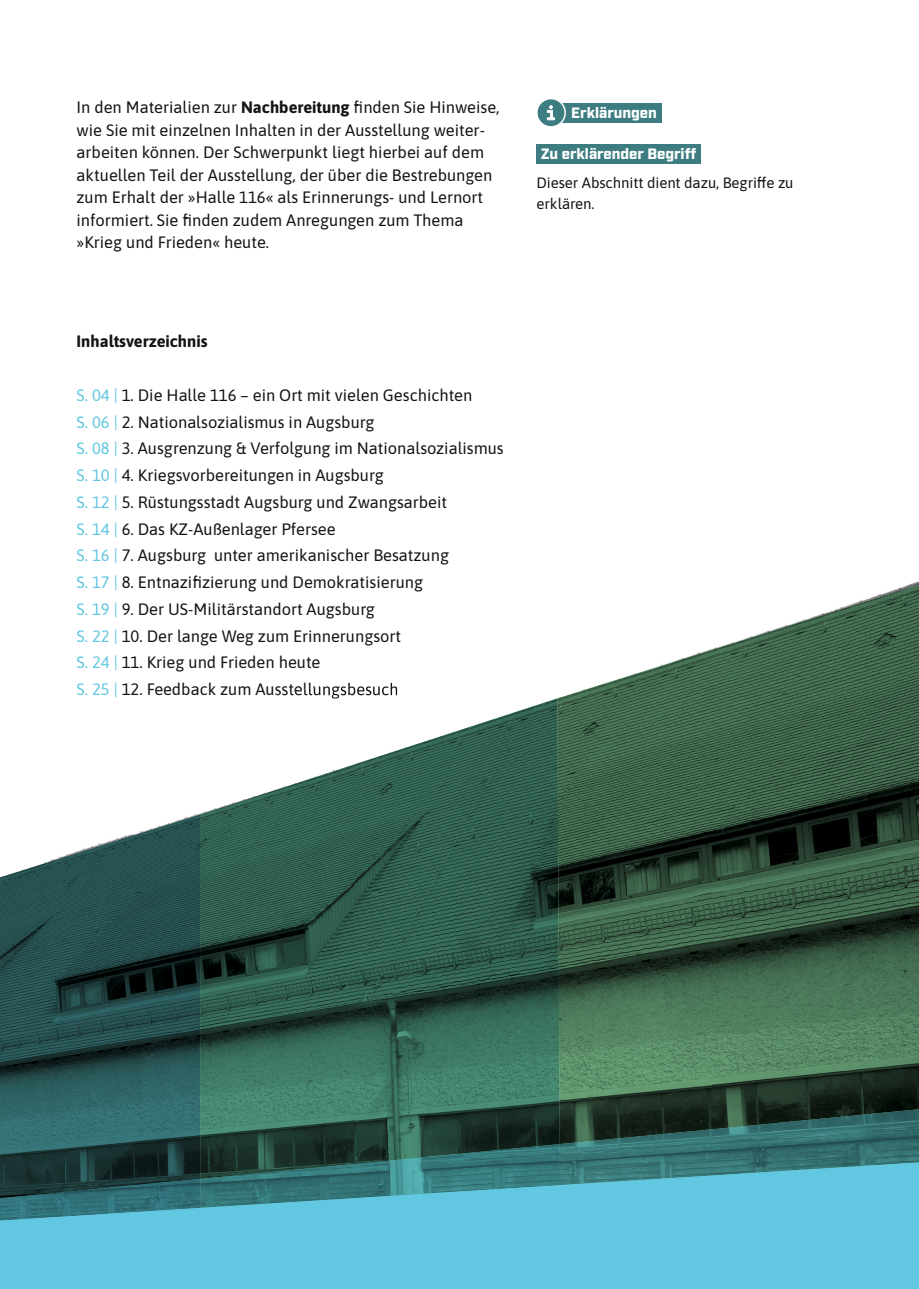
<style>
.page{position:relative;width:919px;height:1289px;background:#fff}
.page>*{position:absolute;margin:0;border:0;box-sizing:border-box;transform-origin:0 0}
.t1{font:16.5px/26.7px "Asap";color:#131413}
.t2{font:700 16.5px "Asap";color:#131413}
.t3{font:15px/21px "Asap";letter-spacing:-.005em;color:#131413}
.t4{font:900 15px "Industry";color:#fff}
.s1{font-weight:700}
.s2{color:#62c7e0}
</style>
<div class="page">
<img style="left:908px;top:581px;width:10px;height:4px">
<img style="left:272px;top:682px;width:125px;height:16px">
<img style="left:0;top:814px;width:200px;height:348px">
<img style="left:354px;top:698px;width:203px;height:445px">
<img style="left:200px;top:764px;width:154px;height:379px">
<img style="left:712px;top:585px;width:206px;height:524px">
<img style="left:557px;top:649px;width:155px;height:494px">
<img style="left:200px;top:1143px;width:359px;height:19px">
<img style="left:559px;top:1109px;width:359px;height:53px">
<svg style="left:0;top:1162px;width:918px;height:125px;background:#55b0c3"></svg>
<div style="left:536px;top:144px;width:164px;height:19px;background:#3d7d82"></div>
<div style="left:560px;top:103px;width:101px;height:19px;background:#3d7d82"></div>
<div style="left:536px;top:99px;width:29px;height:28px;background:#3d7d82;border-radius:50%"></div>
<div style="left:536px;top:98px;width:30px;height:30px;border:2px solid #fff;border-radius:50%"></div>
<svg style="left:546px;top:105px;width:9px;height:15px"></svg>
<p class="t1" style="left:77px;top:95px;width:424px;line-height:22.5px">In den Materialien zur <span class="s1">Nachbereitung</span> finden Sie Hinweise, wie Sie mit einzelnen Inhalten in der Ausstellung weiter&shy;arbeiten können. Der Schwerpunkt liegt hierbei auf dem aktuellen Teil der Ausstellung, der über die Bestrebungen zum Erhalt der »Halle 116« als Erinnerungs- und Lernort informiert. Sie finden zudem Anregungen zum Thema »Krieg und Frieden« heute.</p>
<p class="t2" style="left:77px;top:330px;width:133px">Inhaltsverzeichnis</p>
<p class="t1" style="left:77px;top:381px;width:428px"><span class="s2">S. 04 |</span> 1. Die Halle 116 – ein Ort mit vielen Geschichten<br><span class="s2">S. 06 |</span> 2. Nationalsozialismus in Augsburg<br><span class="s2">S. 08 |</span> 3. Ausgrenzung &amp; Verfolgung im Nationalsozialismus <span class="s2">S. 10 |</span> 4. Kriegsvorbereitungen in Augsburg<br><span class="s2">S. 12 |</span> 5. Rüstungsstadt Augsburg und Zwangsarbeit<br><span class="s2">S. 14 |</span> 6. Das KZ-Außenlager Pfersee<br><span class="s2">S. 16 |</span> 7. Augsburg unter amerikanischer Besatzung<br><span class="s2">S. 17 |</span> 8. Entnazifizierung und Demokratisierung<br><span class="s2">S. 19 |</span> 9. Der US-Militärstandort Augsburg<br><span class="s2">S. 22 |</span> 10. Der lange Weg zum Erinnerungsort<br><span class="s2">S. 24 |</span> 11. Krieg und Frieden heute<br><span class="s2">S. 25 |</span> 12. Feedback zum Ausstellungsbesuch</p>
<p class="t4" style="left:571px;top:104px;width:87px">Erklärungen</p>
<p class="t4" style="left:540px;top:145px;width:157px">Zu erklärender Begriff</p>
<p class="t3" style="left:536px;top:171px;width:259px">Dieser Abschnitt dient dazu, Begriffe zu erklären.</p>
</div>
